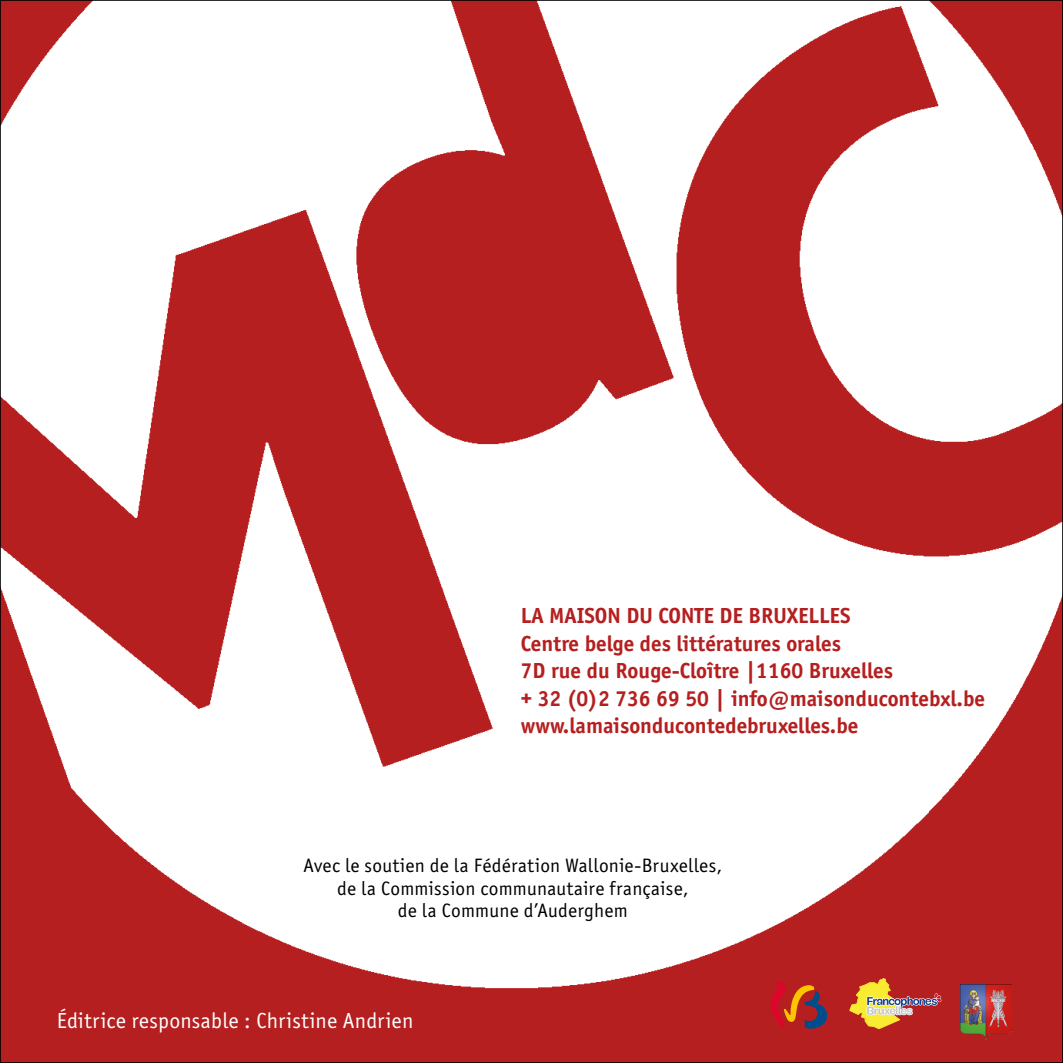
<style>
.page{position:relative;width:1063px;height:1063px;background:#b51f1f}
.page>*{position:absolute;margin:0;border:0;box-sizing:border-box;transform-origin:0 0}
.t1{font:700 22.5px/27.5px "Officina Sans";color:#b51f1f}
.t2{font:22.5px "Officina Sans";letter-spacing:.01em;color:#fff}
.t3{font:20px/22.5px "Officina Sans";letter-spacing:.015em;color:#000;text-align:center}
</style>
<div class="page">
<img style="left:2px;top:2px;width:1059px;height:1027px">
<svg style="left:770px;top:980px;width:59px;height:49px"></svg>
<svg style="left:850px;top:978px;width:91px;height:51px"></svg>
<img style="left:961px;top:984px;width:50px;height:56px">
<p class="t1" style="left:521px;top:602px;width:466px">LA MAISON DU CONTE DE BRUXELLES<br>Centre belge des littératures orales<br>7D rue du Rouge-Cloître |1160 Bruxelles<br>+ 32 (0)2 736 69 50 | info@maisonducontebxl.be www.lamaisonducontedebruxelles.be</p>
<p class="t3" style="left:303px;top:855px;width:420px">Avec le soutien de la Fédération Wallonie-Bruxelles, de la Commission communautaire française,<br>de la Commune d’Auderghem</p>
<p class="t2" style="left:57px;top:1008px;width:358px">Éditrice responsable : Christine Andrien</p>
</div>
